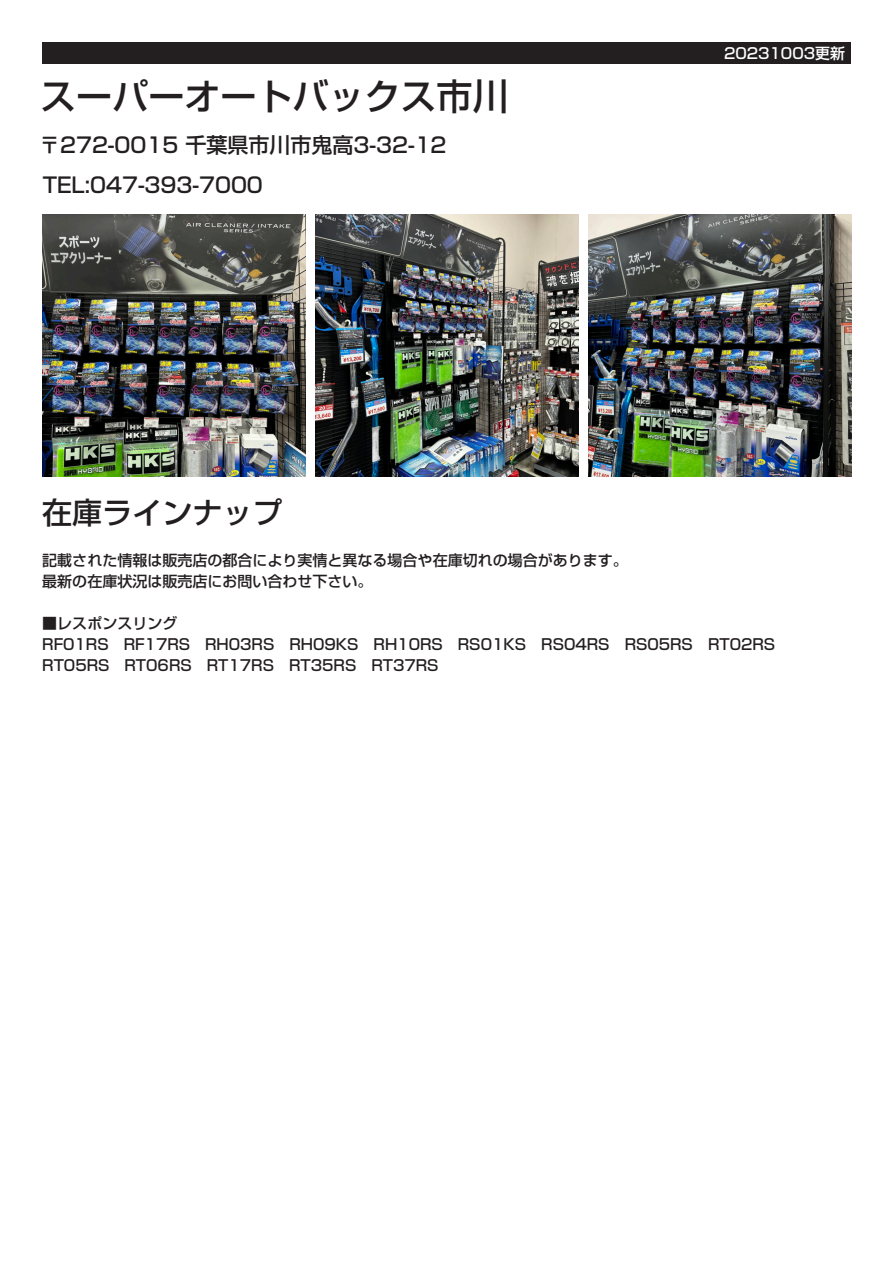
<style>
.page{position:relative;width:894px;height:1263px;background:#fff}
.page>*{position:absolute;margin:0;border:0;box-sizing:border-box;transform-origin:0 0}
.t1{font:500 36px "Shin Go Pro";color:#231f20}
.t2{font:500 30px "Shin Go Pro";color:#231f20}
.t3{font:500 21px/39.9px "Shin Go Pro";color:#231f20}
.t4{font:500 15px/21px "Shin Go Pro";color:#231f20}
.t5{font:500 15px "Shin Go Pro";color:#fff}
</style>
<div class="page">
<div style="left:43px;top:43px;width:807px;height:21px;background:#231f20"></div>
<img style="left:315px;top:214px;width:263px;height:263px">
<img style="left:43px;top:214px;width:262px;height:263px">
<img style="left:588px;top:214px;width:262px;height:263px">
<h1 class="t1" style="left:40px;top:79px;width:470px">スーパーオートバックス市川</h1>
<h3 class="t3" style="left:39px;top:125px;width:409px">〒272-0015 千葉県市川市鬼高3-32-12<br>TEL:047-393-7000</h3>
<p class="t5" style="left:723px;top:46px;width:123px">20231003更新</p>
<h2 class="t2" style="left:42px;top:498px;width:241px">在庫ラインナップ</h2>
<p class="t4" style="left:42px;top:550px;width:587px">記載された情報は販売店の都合により実情と異なる場合や在庫切れの場合があります。最新の在庫状況は販売店にお問い合わせ下さい。</p>
<p class="t4" style="left:42px;top:613px;width:734px">■レスポンスリング<br>RF01RS RF17RS RH03RS RH09KS RH10RS RS01KS RS04RS RS05RS RT02RS<br>RT05RS RT06RS RT17RS RT35RS RT37RS</p>
</div>
